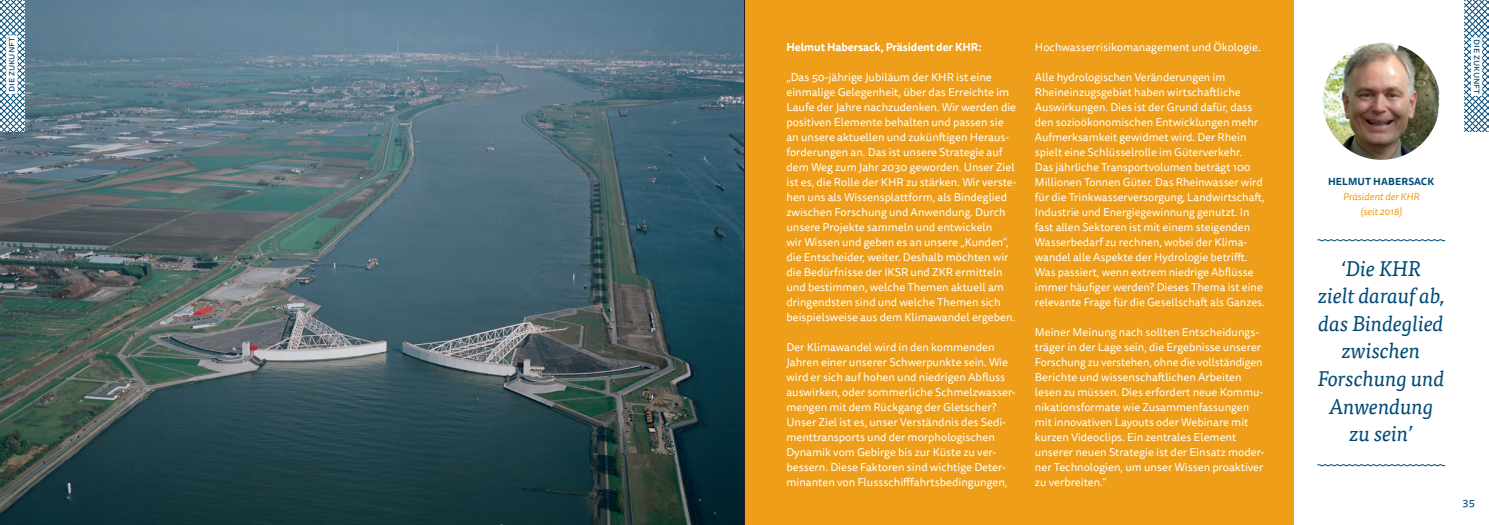
<style>
.page{position:relative;width:1489px;height:525px;background:#fff}
.page>*{position:absolute;margin:0;border:0;box-sizing:border-box;transform-origin:0 0}
.t1{font:italic 21.25px/27.5px "Tisa Pro";letter-spacing:-.01em;color:#004a76;text-align:center}
.t2{font:11.25px/15px "Tisa Sans OT";color:#fff}
.t3{font:700 11.25px "Tisa Sans OT";letter-spacing:-.01em;color:#fff}
.t4{font:11.25px "Tisa Sans Pro";color:#004a76}
.t5{font:italic 10px/15px "Tisa Sans OT";color:#ee9e18;text-align:center}
.t6{font:10px "Tisa Sans OT";color:#004a76}
.t7{font:700 10px "Tisa Sans OT";letter-spacing:.01em;color:#004a76}
</style>
<div class="page">
<div style="left:744px;top:0;width:549px;height:524px;background:#ee9e18"></div>
<img style="left:0;top:0;width:744px;height:524px">
<svg style="left:0;top:0;width:25px;height:131px"></svg>
<div style="left:6px;top:35px;width:12px;height:59px;background:#fff"></div>
<img style="left:1322px;top:43px;width:117px;height:117px;border-radius:59px">
<svg style="left:1317px;top:239px;width:128px;height:2px"></svg>
<svg style="left:1317px;top:464px;width:128px;height:2px"></svg>
<svg style="left:1464px;top:0;width:24px;height:131px"></svg>
<div style="left:1470px;top:37px;width:11px;height:59px;background:#fff"></div>
<hr style="left:744px;top:0;width:1px;height:524px;background:#231f20">
<p class="t6" style="left:5px;top:92px;width:56px;rotate:-90deg">die zukunft</p>
<p class="t3" style="left:786px;top:40px;width:197px">Helmut Habersack, Präsident der KHR:</p>
<p class="t2" style="left:786px;top:70px;width:232px">„Das 50-jährige Jubiläum der KHR ist eine einmalige Gelegenheit, über das Erreichte im Laufe der Jahre nachzudenken. Wir werden die positiven Elemente behalten und passen sie an unsere aktuellen und zukünftigen Heraus&shy;forderungen an. Das ist unsere Strategie auf dem Weg zum Jahr 2030 geworden. Unser Ziel ist es, die Rolle der KHR zu stärken. Wir verste&shy;hen uns als Wissensplattform, als Bindeglied zwischen Forschung und Anwendung. Durch unsere Projekte sammeln und entwickeln<br>wir Wissen und geben es an unsere „Kunden“, die Entscheider, weiter. Deshalb möchten wir die Bedürfnisse der IKSR und ZKR ermitteln und bestimmen, welche Themen aktuell am dringendsten sind und welche Themen sich beispielsweise aus dem Klimawandel ergeben.</p>
<p class="t2" style="left:786px;top:340px;width:231px">Der Klimawandel wird in den kommenden Jahren einer unserer Schwerpunkte sein. Wie wird er sich auf hohen und niedrigen Abfluss auswirken, oder sommerliche Schmelzwasser&shy;mengen mit dem Rückgang der Gletscher?<br>Unser Ziel ist es, unser Verständnis des Sedi&shy;menttransports und der morphologischen Dynamik vom Gebirge bis zur Küste zu ver&shy;bessern. Diese Faktoren sind wichtige Deter&shy;minanten von Flussschifffahrtsbedingungen,</p>
<p class="t2" style="left:1034px;top:40px;width:227px">Hochwasserrisikomanagement und Ökologie.</p>
<p class="t2" style="left:1034px;top:70px;width:231px">Alle hydrologischen Veränderungen im Rheineinzugsgebiet haben wirtschaftliche Auswirkungen. Dies ist der Grund dafür, dass den sozioökonomischen Entwicklungen mehr Aufmerksamkeit gewidmet wird. Der Rhein spielt eine Schlüsselrolle im Güterverkehr.<br>Das jährliche Transportvolumen beträgt 100<br>Millionen Tonnen Güter. Das Rheinwasser wird für die Trinkwasserversorgung, Landwirtschaft, Industrie und Energiegewinnung genutzt. In fast allen Sektoren ist mit einem steigenden Wasserbedarf zu rechnen, wobei der Klima&shy;wandel alle Aspekte der Hydrologie betrifft.<br>Was passiert, wenn extrem niedrige Abflüsse immer häufiger werden? Dieses Thema ist eine relevante Frage für die Gesellschaft als Ganzes.</p>
<p class="t2" style="left:1034px;top:325px;width:231px">Meiner Meinung nach sollten Entscheidungs&shy;träger in der Lage sein, die Ergebnisse unserer Forschung zu verstehen, ohne die vollständigen Berichte und wissenschaftlichen Arbeiten lesen zu müssen. Dies erfordert neue Kommu&shy;nikationsformate wie Zusammenfassungen mit innovativen Layouts oder Webinare mit kurzen Videoclips. Ein zentrales Element unserer neuen Strategie ist der Einsatz moder&shy;ner Technologien, um unser Wissen proaktiver zu verbreiten.“</p>
<p class="t6" style="left:1483px;top:39px;width:56px;rotate:90deg">die zukunft</p>
<p class="t7" style="left:1327px;top:175px;width:108px">HELMUT HABERSACK</p>
<p class="t5" style="left:1342px;top:189px;width:78px">Präsident der KHR (seit 2018)</p>
<h1 class="t1" style="left:1317px;top:253px;width:129px">‘Die KHR<br>zielt darauf ab, das Bindeglied zwischen<br>Forschung und<br>Anwendung zu sein’</h1>
<p class="t4" style="left:1462px;top:494px;width:14px">35</p>
</div>
